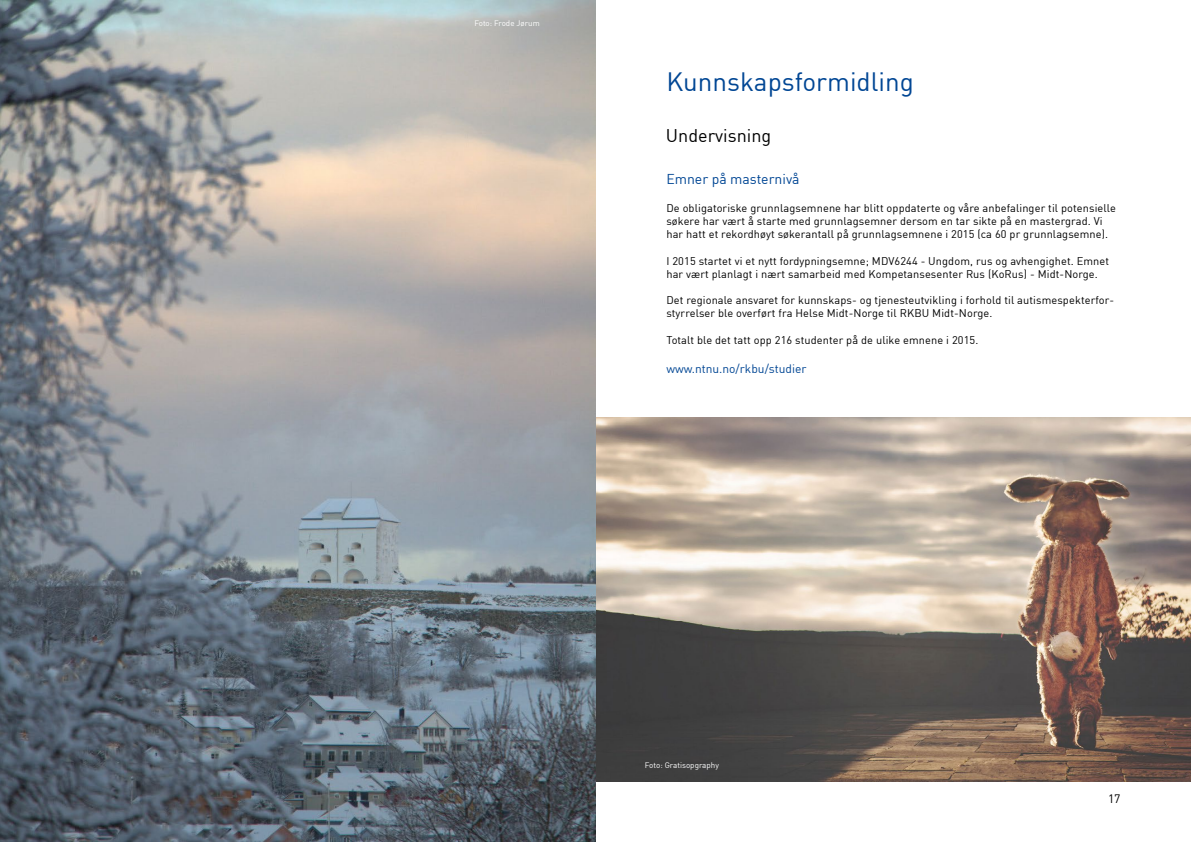
<style>
.page{position:relative;width:1191px;height:842px;background:#fff}
.page>*{position:absolute;margin:0;border:0;box-sizing:border-box;transform-origin:0 0}
.t1{font:26px "DIN";color:#014694}
.t2{font:18px "DIN";color:#000}
.t3{font:14px "DIN";color:#014694}
.t4{font:12px "DIN";color:#014694}
.t5{font:12px "DIN";color:#000}
.t6{font:11px/13.2px "DIN";letter-spacing:.01em;color:#000}
.t7{font:8px "DIN";color:#fff}
</style>
<div class="page">
<img style="left:596px;top:417px;width:595px;height:365px">
<img style="left:0;top:0;width:596px;height:842px">
<p class="t7" style="left:474px;top:19px;width:67px">Foto: Frode Jørum</p>
<h1 class="t1" style="left:666px;top:65px;width:249px">Kunnskapsformidling</h1>
<h2 class="t2" style="left:666px;top:124px;width:107px">Undervisning</h2>
<p class="t3" style="left:666px;top:170px;width:135px">Emner på masternivå</p>
<p class="t6" style="left:666px;top:201px;width:451px">De obligatoriske grunnlagsemnene har blitt oppdaterte og våre anbefalinger til potensielle søkere har vært å starte med grunnlagsemner dersom en tar sikte på en mastergrad. Vi har hatt et rekordhøyt søkerantall på grunnlagsemnene i 2015 (ca 60 pr grunnlagsemne).</p>
<p class="t6" style="left:666px;top:254px;width:444px">I 2015 startet vi et nytt fordypningsemne; MDV6244 - Ungdom, rus og avhengighet. Emnet har vært planlagt i nært samarbeid med Kompetansesenter Rus (KoRus) - Midt-Norge.</p>
<p class="t6" style="left:666px;top:293px;width:449px">Det regionale ansvaret for kunnskaps- og tjenesteutvikling i forhold til autismespekterfor&shy;styrrelser ble overført fra Helse Midt-Norge til RKBU Midt-Norge.</p>
<p class="t6" style="left:666px;top:333px;width:313px">Totalt ble det tatt opp 216 studenter på de ulike emnene i 2015.</p>
<p class="t4" style="left:666px;top:361px;width:142px">www.ntnu.no/rkbu/studier</p>
<p class="t7" style="left:645px;top:760px;width:75px">Foto: Gratisopgraphy</p>
<p class="t5" style="left:1108px;top:791px;width:14px">17</p>
</div>
